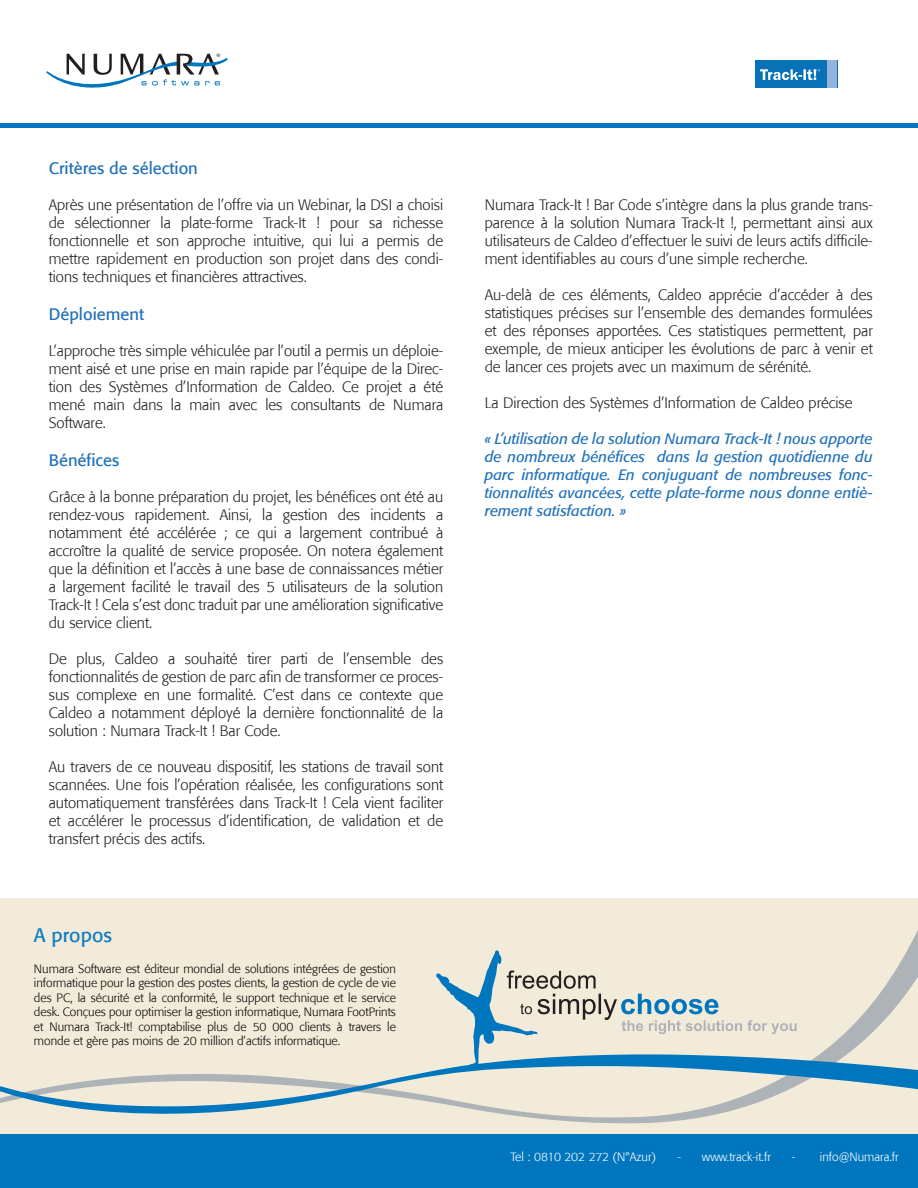
<style>
.page{position:relative;width:918px;height:1188px;background:#fff}
.page>*{position:absolute;margin:0;border:0;box-sizing:border-box;transform-origin:0 0}
.t1{font:19.5px "Formata";color:#107dc2}
.t2{font:16.5px "Formata";color:#2272ba}
.t3{font:300 15px/18px "Formata";color:#231f20;text-align:justify}
.t4{font:italic 15px/18px "Formata";color:#2272ba;text-align:justify}
.t5{font:300 12px/14.4px "Formata";color:#040503;text-align:justify}
.t6{font:300 12px "Formata";color:#fff}
</style>
<div class="page">
<div style="left:0;top:123px;width:918px;height:5px;background:#0076be"></div>
<div style="left:0;top:898px;width:918px;height:236px;background:#f3ebda"></div>
<svg style="left:511px;top:930px;width:407px;height:194px"></svg>
<svg style="left:0;top:1054px;width:918px;height:61px"></svg>
<svg style="left:435px;top:950px;width:362px;height:120px"></svg>
<div style="left:0;top:1134px;width:918px;height:54px;background:#0076be"></div>
<svg style="left:46px;top:54px;width:182px;height:34px"></svg>
<div style="left:755px;top:61px;width:82px;height:27px;background:#0772b7"></div>
<svg style="left:760px;top:69px;width:60px;height:11px"></svg>
<div style="left:827px;top:61px;width:10px;height:27px;background:#95b3da"></div>
<p class="t2" style="left:49px;top:159px;width:151px">Critères de sélection</p>
<p class="t3" style="left:49px;top:196px;width:396px">Après une présentation de l’offre via un Webinar, la DSI a choisi de sélectionner la plate-forme Track-It ! pour sa richesse fonctionnelle et son approche intuitive, qui lui a permis de mettre rapidement en production son projet dans des condi&shy;tions techniques et financières attractives.</p>
<p class="t2" style="left:49px;top:304px;width:97px">Déploiement</p>
<p class="t3" style="left:49px;top:342px;width:396px">L’approche très simple véhiculée par l’outil a permis un déploie&shy;ment aisé et une prise en main rapide par l’équipe de la Direc&shy;tion des Systèmes d’Information de Caldeo. Ce projet a été mené main dans la main avec les consultants de Numara Software.</p>
<p class="t2" style="left:49px;top:450px;width:72px">Bénéfices</p>
<p class="t3" style="left:49px;top:488px;width:396px">Grâce à la bonne préparation du projet, les bénéfices ont été au rendez-vous rapidement. Ainsi, la gestion des incidents a notamment été accélérée ; ce qui a largement contribué à accroître la qualité de service proposée. On notera également que la définition et l’accès à une base de connaissances métier a largement facilité le travail des 5 utilisateurs de la solution Track-It ! Cela s’est donc traduit par une amélioration significative du service client.</p>
<p class="t3" style="left:49px;top:650px;width:396px">De plus, Caldeo a souhaité tirer parti de l’ensemble des fonctionnalités de gestion de parc afin de transformer ce proces&shy;sus complexe en une formalité. C’est dans ce contexte que Caldeo a notamment déployé la dernière fonctionnalité de la solution : Numara Track-It ! Bar Code.</p>
<p class="t3" style="left:49px;top:758px;width:396px">Au travers de ce nouveau dispositif, les stations de travail sont scannées. Une fois l’opération réalisée, les configurations sont automatiquement transférées dans Track-It ! Cela vient faciliter et accélérer le processus d’identification, de validation et de transfert précis des actifs.</p>
<h1 class="t1" style="left:34px;top:924px;width:79px">A propos</h1>
<p class="t5" style="left:34px;top:962px;width:364px">Numara Software est éditeur mondial de solutions intégrées de gestion informatique pour la gestion des postes clients, la gestion de cycle de vie des PC, la sécurité et la conformité, le support technique et le service desk. Conçues pour optimiser la gestion informatique, Numara FootPrints et Numara Track-It! comptabilise plus de 50 000 clients à travers le monde et gère pas moins de 20 million d’actifs informatique.</p>
<p class="t3" style="left:485px;top:196px;width:390px">Numara Track-It ! Bar Code s’intègre dans la plus grande trans&shy;parence à la solution Numara Track-It !, permettant ainsi aux utilisateurs de Caldeo d’effectuer le suivi de leurs actifs difficile&shy;ment identifiables au cours d’une simple recherche.</p>
<p class="t3" style="left:485px;top:286px;width:390px">Au-delà de ces éléments, Caldeo apprécie d’accéder à des statistiques précises sur l’ensemble des demandes formulées et des réponses apportées. Ces statistiques permettent, par exemple, de mieux anticiper les évolutions de parc à venir et de lancer ces projets avec un maximum de sérénité.</p>
<p class="t3" style="left:485px;top:394px;width:369px">La Direction des Systèmes d’Information de Caldeo précise</p>
<p class="t4" style="left:485px;top:429px;width:390px">« L’utilisation de la solution Numara Track-It ! nous apporte de nombreux bénéfices dans la gestion quotidienne du parc informatique. En conjuguant de nombreuses fonc&shy;tionnalités avancées, cette plate-forme nous donne entiè&shy;rement satisfaction. »</p>
<p class="t6" style="left:511px;top:1150px;width:147px">Tel : 0810 202 272 (N°Azur)</p>
<p class="t6" style="left:677px;top:1150px;width:95px">- www.track-it.fr</p>
<p class="t6" style="left:792px;top:1150px;width:108px">- info@Numara.fr</p>
</div>
